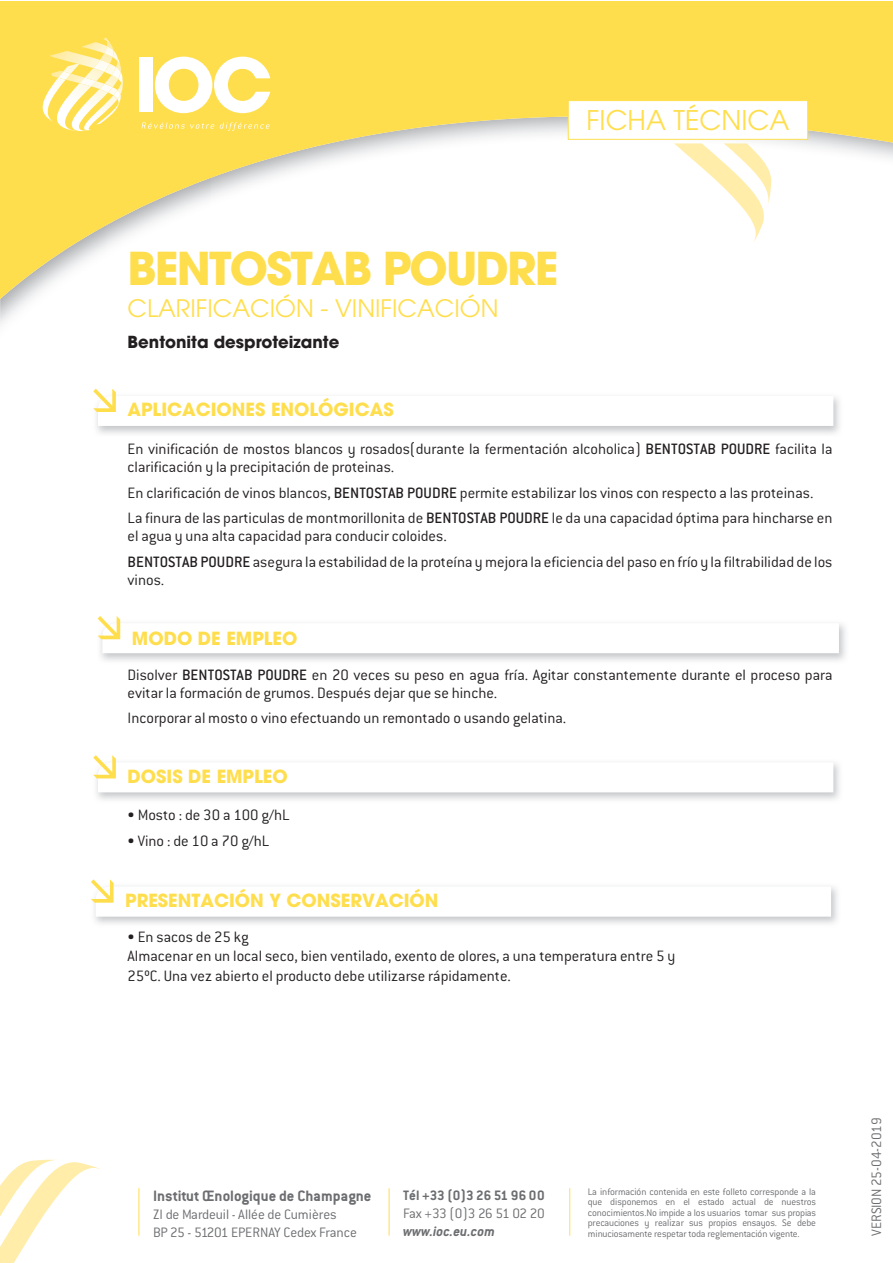
<style>
.page{position:relative;width:893px;height:1263px;background:#fff}
.page>*{position:absolute;margin:0;border:0;box-sizing:border-box;transform-origin:0 0}
.t1{font:700 45px "Avant Garde LT";letter-spacing:-.04em;color:#ffde4e}
.t2{font:27px "Avant Garde LT";color:#ffde4e}
.t3{font:24px "Avant Garde LT";color:#ffde4e}
.t4{font:700 18px "Avant Garde LT";color:#ffde4e}
.t5{font:300 16.5px/18px "Conduit ITC";color:#231f20}
.t6{font:700 16.5px "Conduit ITC";color:#6c6d70}
.t7{font:700 16.5px "Avant Garde LT";color:#231f20}
.t8{font:300 15px/18px "Conduit ITC";letter-spacing:-.01em;color:#6c6d70}
.t9{font:700 15px "Conduit ITC";color:#6c6d70}
.t10{font:300 15px "Conduit ITC";letter-spacing:-.03em;color:#6c6d70}
.t11{font:italic 700 15px "Conduit ITC";color:#6c6d70}
.t12{font:300 10.5px/10.5px "Conduit ITC";letter-spacing:-.015em;color:#6c6d70;text-align:justify}
.s1{font-weight:500}
</style>
<div class="page">
<svg style="left:0;top:2px;width:893px;height:323px"></svg>
<svg style="left:567px;top:100px;width:241px;height:40px"></svg>
<img style="left:49px;top:51px;width:6px;height:13px">
<img style="left:121px;top:106px;width:2px;height:25px">
<img style="left:71px;top:106px;width:50px;height:26px">
<img style="left:55px;top:37px;width:58px;height:94px">
<img style="left:93px;top:60px;width:10px;height:12px">
<img style="left:80px;top:78px;width:16px;height:8px">
<svg style="left:103px;top:37px;width:20px;height:69px"></svg>
<img style="left:39px;top:64px;width:40px;height:59px">
<svg style="left:58px;top:71px;width:13px;height:9px"></svg>
<svg style="left:142px;top:122px;width:72px;height:7px"></svg>
<svg style="left:220px;top:122px;width:50px;height:9px"></svg>
<div style="left:139px;top:58px;width:14px;height:54px;background:#fff"></div>
<svg style="left:155px;top:57px;width:115px;height:56px"></svg>
<img style="left:674px;top:143px;width:92px;height:100px">
<img style="left:724px;top:143px;width:47px;height:63px">
<svg style="left:0;top:1160px;width:100px;height:103px"></svg>
<hr style="left:139px;top:1188px;width:1px;height:47px;background:#ffde4e">
<hr style="left:389px;top:1188px;width:1px;height:47px;background:#ffde4e">
<hr style="left:569px;top:1188px;width:1px;height:47px;background:#ffde4e">
<svg style="left:93px;top:389px;width:740px;height:37px"></svg>
<svg style="left:98px;top:616px;width:741px;height:37px"></svg>
<svg style="left:93px;top:755px;width:740px;height:37px"></svg>
<svg style="left:91px;top:879px;width:740px;height:38px"></svg>
<h2 class="t2" style="left:586px;top:104px;width:204px">FICHA TÉCNICA</h2>
<h1 class="t1" style="left:128px;top:239px;width:433px">BENTOSTAB POUDRE</h1>
<h3 class="t3" style="left:128px;top:294px;width:372px">CLARIFICACIÓN - VINIFICACIÓN</h3>
<p class="t7" style="left:128px;top:331px;width:213px">Bentonita desproteizante</p>
<p class="t4" style="left:128px;top:398px;width:268px">APLICACIONES ENOLÓGICAS</p>
<p class="t5" style="left:128px;top:440px;width:706px">En vinificación de mostos blancos y rosados(durante la fermentación alcoholica) <span class="s1">BENTOSTAB POUDRE</span> facilita la clarificación y la precipitación de proteinas.</p>
<p class="t5" style="left:128px;top:480px;width:706px;line-height:25.5px">En clarificación de vinos blancos, <span class="s1">BENTOSTAB POUDRE</span> permite estabilizar los vinos con respecto a las proteinas.<br>La finura de las particulas de montmorillonita de <span class="s1">BENTOSTAB POUDRE</span> le da una capacidad óptima para hincharse en</p>
<p class="t5" style="left:128px;top:523px;width:706px;line-height:25.5px">el agua y una alta capacidad para conducir coloides.<br><span class="s1">BENTOSTAB POUDRE</span> asegura la estabilidad de la proteína y mejora la eficiencia del paso en frío y la filtrabilidad de los</p>
<p class="t5" style="left:128px;top:571px;width:38px">vinos.</p>
<p class="t4" style="left:132px;top:626px;width:167px">MODO DE EMPLEO</p>
<p class="t5" style="left:128px;top:666px;width:707px">Disolver <span class="s1">BENTOSTAB POUDRE</span> en 20 veces su peso en agua fría. Agitar constantemente durante el proceso para evitar la formación de grumos. Después dejar que se hinche.</p>
<p class="t5" style="left:128px;top:709px;width:440px">Incorporar al mosto o vino efectuando un remontado o usando gelatina.</p>
<p class="t4" style="left:128px;top:765px;width:162px">DOSIS DE EMPLEO</p>
<p class="t5" style="left:128px;top:806px;width:163px">• Mosto : de 30 a 100 g/hL</p>
<p class="t5" style="left:128px;top:832px;width:143px">• Vino : de 10 a 70 g/hL</p>
<p class="t4" style="left:125px;top:889px;width:315px">PRESENTACIÓN Y CONSERVACIÓN</p>
<p class="t5" style="left:128px;top:927px;width:549px;line-height:19.5px">• En sacos de 25 kg<br>Almacenar en un local seco, bien ventilado, exento de olores, a una temperatura entre 5 y<br>25ºC. Una vez abierto el producto debe utilizarse rápidamente.</p>
<p class="t6" style="left:153px;top:1186px;width:220px">Institut Œnologique de Champagne</p>
<p class="t8" style="left:153px;top:1205px;width:205px">ZI de Mardeuil - Allée de Cumières<br>BP 25 - 51201 EPERNAY Cedex France</p>
<p class="t9" style="left:403px;top:1186px;width:143px">Tél +33 (0)3 26 51 96 00</p>
<p class="t10" style="left:403px;top:1205px;width:143px">Fax +33 (0)3 26 51 02 20</p>
<p class="t11" style="left:403px;top:1222px;width:93px">www.ioc.eu.com</p>
<p class="t12" style="left:588px;top:1186px;width:230px">La información contenida en este folleto corresponde a la que disponemos en el estado actual de nuestros conocimientos.No impide a los usuarios tomar sus propias precauciones y realizar sus propios ensayos. Se debe minuciosamente respetar toda reglementación vigente.</p>
<p class="t8" style="left:867px;top:1235px;width:120px;rotate:-90deg">VERSION 25-04-2019</p>
</div>
